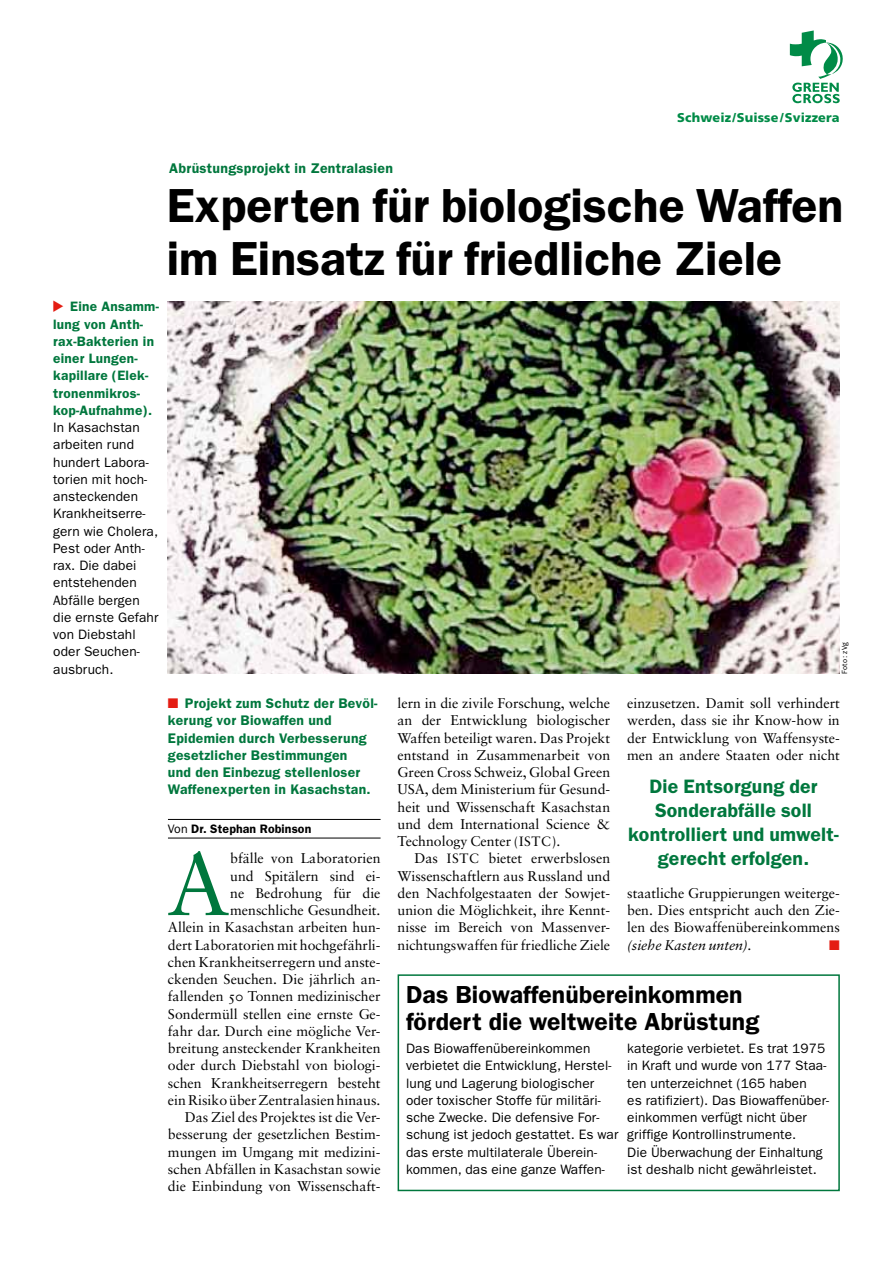
<style>
.page{position:relative;width:893px;height:1263px;background:#fff}
.page>*{position:absolute;margin:0;border:0;box-sizing:border-box;transform-origin:0 0}
.t1{font:88.2px "Sabon";color:#00773d}
.t2{font:600 48px/52.5px "ITC Franklin Gothic Std";color:#000}
.t3{font:600 24.75px/27px "ITC Franklin Gothic Std";letter-spacing:.005em;color:#000}
.t4{font:600 19.5px/24px "ITC Franklin Gothic Std";letter-spacing:.01em;color:#00773d;text-align:center}
.t5{font:14.1px/17.2px "Sabon";color:#000;text-align:justify}
.t6{font:600 14.1px "ITC Franklin Gothic Std";letter-spacing:.02em;color:#00773d}
.t7{font:italic 14.1px "Sabon";color:#000}
.t8{font:600 13.95px/17.2px "ITC Franklin Gothic Std";letter-spacing:.02em;color:#00773d}
.t9{font:13.95px "Zapf Dingbats ITC";color:#e41d13}
.t10{font:13.65px/17.2px "ITC Franklin Gothic Std";letter-spacing:.01em;color:#000}
.t11{font:600 13.65px/17.2px "ITC Franklin Gothic Std";letter-spacing:.02em;color:#00773d}
.t12{font:900 12.75px "Frutiger";letter-spacing:.01em;color:#008b47}
.t13{font:600 12.3px "ITC Franklin Gothic Std";letter-spacing:.01em;color:#000}
.t14{font:7.5px "ITC Franklin Gothic Std";letter-spacing:.04em;color:#000}
.s1{color:#e41d13}
.s2{font-weight:400}
.s3{font-family:"Sabon Roman SC"}
.s4{font-size:13.5px}
</style>
<div class="page">
<svg style="left:790px;top:30px;width:53px;height:73px"></svg>
<hr style="left:168px;top:819px;width:213px;height:1px;background:#000">
<hr style="left:168px;top:838px;width:213px;height:1px;background:#000">
<div style="left:398px;top:974px;width:442px;height:217px;border:2px solid #00773d"></div>
<img style="left:168px;top:301px;width:672px;height:373px">
<p class="t12" style="left:677px;top:109px;width:164px">Schweiz/Suisse/Svizzera</p>
<p class="t6" style="left:169px;top:160px;width:225px">Abrüstungsprojekt in Zentralasien</p>
<h2 class="t2" style="left:167px;top:179px;width:678px">Experten für biologische Waffen im Einsatz für friedliche Ziele</h2>
<p class="t11" style="left:53px;top:298px;width:107px;text-indent:17px">Eine Ansamm&shy;lung von Anth&shy;rax-Bakterien in einer Lungen&shy;kapillare (Elek&shy;tronenmikros&shy;kop-Aufnahme).</p>
<p class="t10" style="left:53px;top:419px;width:107px">In Kasachstan arbeiten rund hundert Labora&shy;torien mit hoch&shy;ansteckenden<br>Krankheitserre&shy;gern wie Cholera,<br>Pest oder Anth&shy;rax. Die dabei entstehenden<br>Abfälle bergen die ernste Gefahr von Diebstahl oder Seuchen&shy;ausbruch.</p>
<p class="t8" style="left:168px;top:695px;width:211px"><span class="s1">■</span> Projekt zum Schutz der Bevöl&shy;kerung vor Biowaffen und<br>Epidemien durch Verbesserung gesetzlicher Bestimmungen<br>und den Einbezug stellenloser<br>Waffenexperten in Kasachstan.</p>
<p class="t13" style="left:168px;top:821px;width:145px"><span class="s2">Von</span> Dr. Stephan Robinson</p>
<h1 class="t1" style="left:167px;top:832px;width:65px">A</h1>
<p class="t5" style="left:168px;top:850px;width:214px;text-align:right">bfälle von Laboratorien<br>und Spitälern sind ei-<br>ne Bedrohung für die menschliche Gesundheit.<br>Allein in Kasachstan arbeiten hun&shy;dert Laboratorien mit hochgefährli&shy;chen Krankheitserregern und anste&shy;ckenden Seuchen. Die jährlich an&shy;fallenden <span class="s3">50</span> Tonnen medizinischer<br>Sondermüll stellen eine ernste Ge&shy;fahr dar. Durch eine mögliche Ver&shy;breitung ansteckender Krankheiten oder durch Diebstahl von biologi&shy;schen Krankheitserregern besteht ein Risiko über Zentralasien hinaus.<br>Das Ziel des Projektes ist die Ver&shy;besserung der gesetzlichen Bestim&shy;mungen im Umgang mit medizini&shy;schen Abfällen in Kasachstan sowie die Einbindung von Wissenschaft-</p>
<p class="t5" style="left:398px;top:694px;width:214px">lern in die zivile Forschung, welche an der Entwicklung biologischer Waffen beteiligt waren. Das Projekt entstand in Zusammenarbeit von Green Cross Schweiz, Global Green USA, dem Ministerium für Gesund&shy;heit und Wissenschaft Kasachstan und dem International Science &amp; Technology Center <span class="s4">(ISTC</span>).</p>
<p class="t5" style="left:398px;top:850px;width:214px;text-indent:17px">Das <span class="s4">ISTC</span> bietet erwerbslosen Wissenschaftlern aus Russland und den Nachfolgestaaten der Sowjet&shy;union die Möglichkeit, ihre Kennt&shy;nisse im Bereich von Massenver&shy;nichtungswaffen für friedliche Ziele</p>
<p class="t14" style="left:840px;top:674px;width:33px;rotate:-90deg">Foto: zVg</p>
<p class="t5" style="left:627px;top:694px;width:214px">einzusetzen. Damit soll verhindert werden, dass sie ihr Know-how in der Entwicklung von Waffensyste&shy;men an andere Staaten oder nicht</p>
<h3 class="t4" style="left:628px;top:775px;width:212px">Die Entsorgung der<br>Sonderabfälle soll kontrolliert und umwelt&shy;gerecht erfolgen.</h3>
<p class="t5" style="left:627px;top:884px;width:214px">staatliche Gruppierungen weiterge&shy;ben. Dies entspricht auch den Zie&shy;len des Biowaffenübereinkommens</p>
<p class="t7" style="left:627px;top:936px;width:126px">(siehe Kasten unten).</p>
<p class="t9" style="left:829px;top:938px;width:12px">■</p>
<h3 class="t3" style="left:406px;top:981px;width:355px">Das Biowaffenübereinkommen fördert die weltweite Abrüstung</h3>
<p class="t10" style="left:406px;top:1040px;width:214px">Das Biowaffenübereinkommen verbietet die Entwicklung, Herstel&shy;lung und Lagerung biologischer oder toxischer Stoffe für militäri&shy;sche Zwecke. Die defensive For&shy;schung ist jedoch gestattet. Es war das erste multilaterale Überein&shy;kommen, das eine ganze Waffen-</p>
<p class="t10" style="left:627px;top:1040px;width:204px">kategorie verbietet. Es trat 1975 in Kraft und wurde von 177 Staa&shy;ten unterzeichnet (165 haben<br>es ratifiziert). Das Biowaffenüber&shy;einkommen verfügt nicht über griffige Kontrollinstrumente.<br>Die Überwachung der Einhaltung ist deshalb nicht gewährleistet.</p>
</div>
